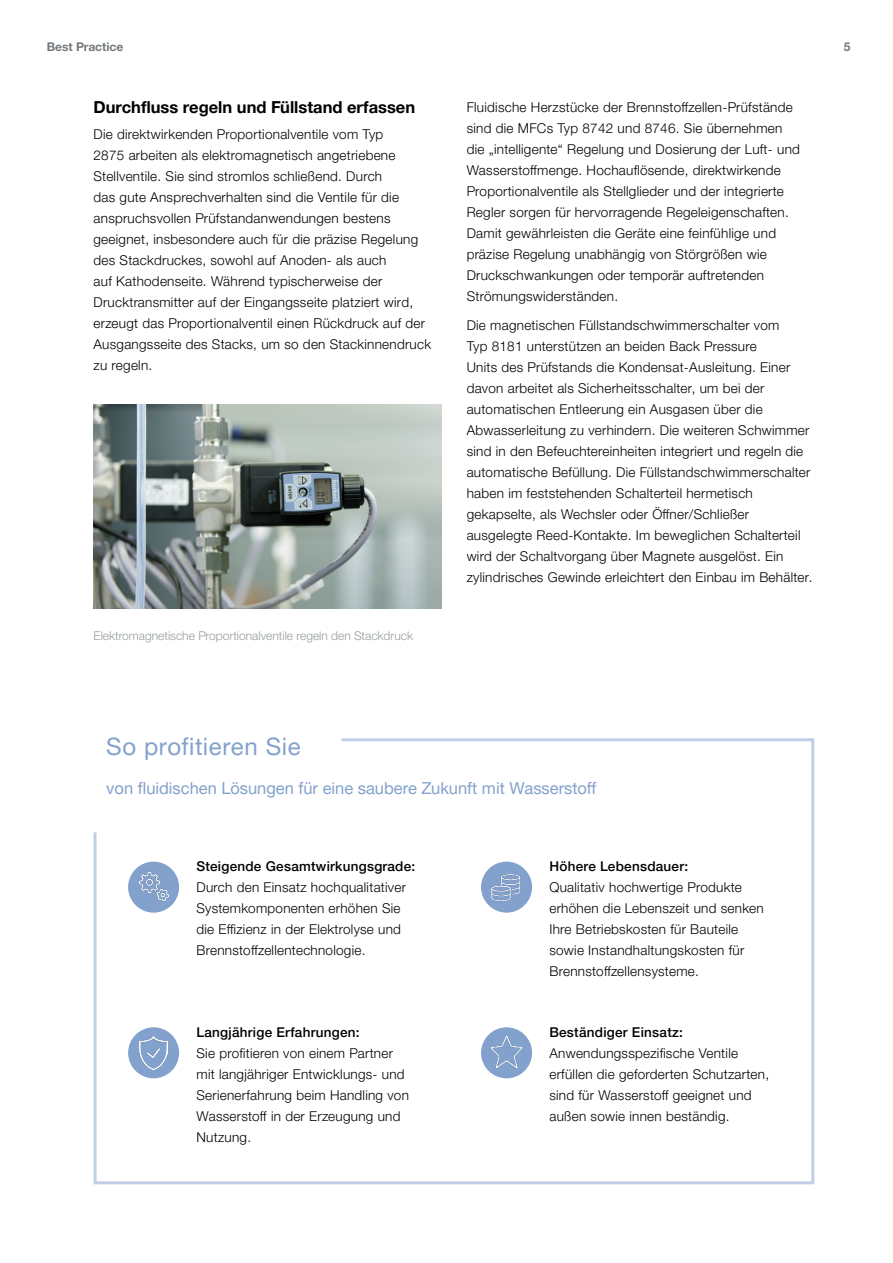
<style>
.page{position:relative;width:893px;height:1263px;background:#fff}
.page>*{position:absolute;margin:0;border:0;box-sizing:border-box;transform-origin:0 0}
.Infobox_H2{font:24px "Helvetica Neue LTW1 G";letter-spacing:.02em;color:#82a1cc}
.Infobox_H3{font:16.5px "Helvetica Neue LTW1 G";color:#82a1cc}
.t1{font:700 16.5px "Helvetica Neue LTW1 G";color:#000}
.Bodytext{font:300 13.5px/21px "Helvetica Neue LTW1 G";letter-spacing:.02em;color:#000}
.t2{font:300 12px "Helvetica Neue LTW1 G";color:#979da0}
.t3{font:700 12px "Helvetica Neue LTW1 G";color:#73797d}
.s1{font-weight:500}
</style>
<div class="page">
<svg style="left:93px;top:738px;width:722px;height:447px"></svg>
<div style="left:128px;top:1027px;width:51px;height:51px;background:#82a1cc;border-radius:50%"></div>
<img style="left:140px;top:1036px;width:27px;height:33px">
<svg style="left:128px;top:862px;width:51px;height:51px"></svg>
<img style="left:130px;top:862px;width:48px;height:49px">
<div style="left:481px;top:862px;width:51px;height:51px;background:#82a1cc;border-radius:50%"></div>
<img style="left:487px;top:867px;width:39px;height:40px">
<div style="left:481px;top:1027px;width:51px;height:51px;background:#82a1cc;border-radius:50%"></div>
<img style="left:491px;top:1035px;width:32px;height:33px">
<img style="left:94px;top:404px;width:347px;height:204px">
<p class="t3" style="left:47px;top:39px;width:78px">Best Practice</p>
<p class="t3" style="left:844px;top:39px;width:8px">5</p>
<h3 class="t1" style="left:94px;top:97px;width:323px">Durchfluss regeln und Füllstand erfassen</h3>
<p class="Bodytext" style="left:94px;top:123px;width:339px">Die direktwirkenden Proportionalventile vom Typ<br>2875 arbeiten als elektromagnetisch angetriebene Stellventile. Sie sind stromlos schließend. Durch<br>das gute Ansprechverhalten sind die Ventile für die anspruchsvollen Prüfstandanwendungen bestens geeignet, insbesondere auch für die präzise Regelung des Stackdruckes, sowohl auf Anoden- als auch<br>auf Kathodenseite. Während typischerweise der Drucktransmitter auf der Eingangsseite platziert wird, erzeugt das Proportionalventil einen Rückdruck auf der Ausgangsseite des Stacks, um so den Stackinnendruck zu regeln.</p>
<p class="t2" style="left:94px;top:628px;width:321px">Elektromagnetische Proportionalventile regeln den Stackdruck</p>
<p class="Bodytext" style="left:467px;top:96px;width:335px">Fluidische Herzstücke der Brennstoffzellen-Prüfstände sind die MFCs Typ 8742 und 8746. Sie übernehmen die „intelligente“ Regelung und Dosierung der Luft- und Wasserstoffmenge. Hochauflösende, direktwirkende Proportionalventile als Stellglieder und der integrierte Regler sorgen für hervorragende Regeleigenschaften.<br>Damit gewährleisten die Geräte eine feinfühlige und präzise Regelung unabhängig von Störgrößen wie Druckschwankungen oder temporär auftretenden Strömungswiderständen.</p>
<p class="Bodytext" style="left:467px;top:315px;width:347px">Die magnetischen Füllstandschwimmerschalter vom<br>Typ 8181 unterstützen an beiden Back Pressure<br>Units des Prüfstands die Kondensat-Ausleitung. Einer davon arbeitet als Sicherheitsschalter, um bei der automatischen Entleerung ein Ausgasen über die Abwasserleitung zu verhindern. Die weiteren Schwimmer sind in den Befeuchtereinheiten integriert und regeln die automatische Befüllung. Die Füllstandschwimmerschalter haben im feststehenden Schalterteil hermetisch gekapselte, als Wechsler oder Öffner/Schließer ausgelegte Reed-Kontakte. Im beweglichen Schalterteil wird der Schaltvorgang über Magnete ausgelöst. Ein zylindrisches Gewinde erleichtert den Einbau im Behälter.</p>
<p class="Infobox_H2" style="left:106px;top:732px;width:196px">So profitieren Sie</p>
<p class="Infobox_H3" style="left:106px;top:778px;width:492px">von fluidischen Lösungen für eine saubere Zukunft mit Wasserstoff</p>
<p class="Bodytext" style="left:196px;top:856px;width:220px"><span class="s1">Steigende Gesamtwirkungsgrade:<br></span>Durch den Einsatz hochqualitativer Systemkomponenten erhöhen Sie die Effizienz in der Elektrolyse und Brennstoffzellentechnologie.</p>
<p class="Bodytext" style="left:196px;top:1021px;width:214px"><span class="s1">Langjährige Erfahrungen:<br></span>Sie profitieren von einem Partner mit langjähriger Entwicklungs- und<br>Serienerfahrung beim Handling von<br>Wasserstoff in der Erzeugung und<br>Nutzung.</p>
<p class="Bodytext" style="left:549px;top:856px;width:216px"><span class="s1">Höhere Lebensdauer:<br></span>Qualitativ hochwertige Produkte erhöhen die Lebenszeit und senken<br>Ihre Betriebskosten für Bauteile sowie Instandhaltungskosten für<br>Brennstoffzellensysteme.</p>
<p class="Bodytext" style="left:549px;top:1021px;width:221px"><span class="s1">Beständiger Einsatz:<br></span>Anwendungsspezifische Ventile erfüllen die geforderten Schutzarten, sind für Wasserstoff geeignet und außen sowie innen beständig.</p>
</div>
